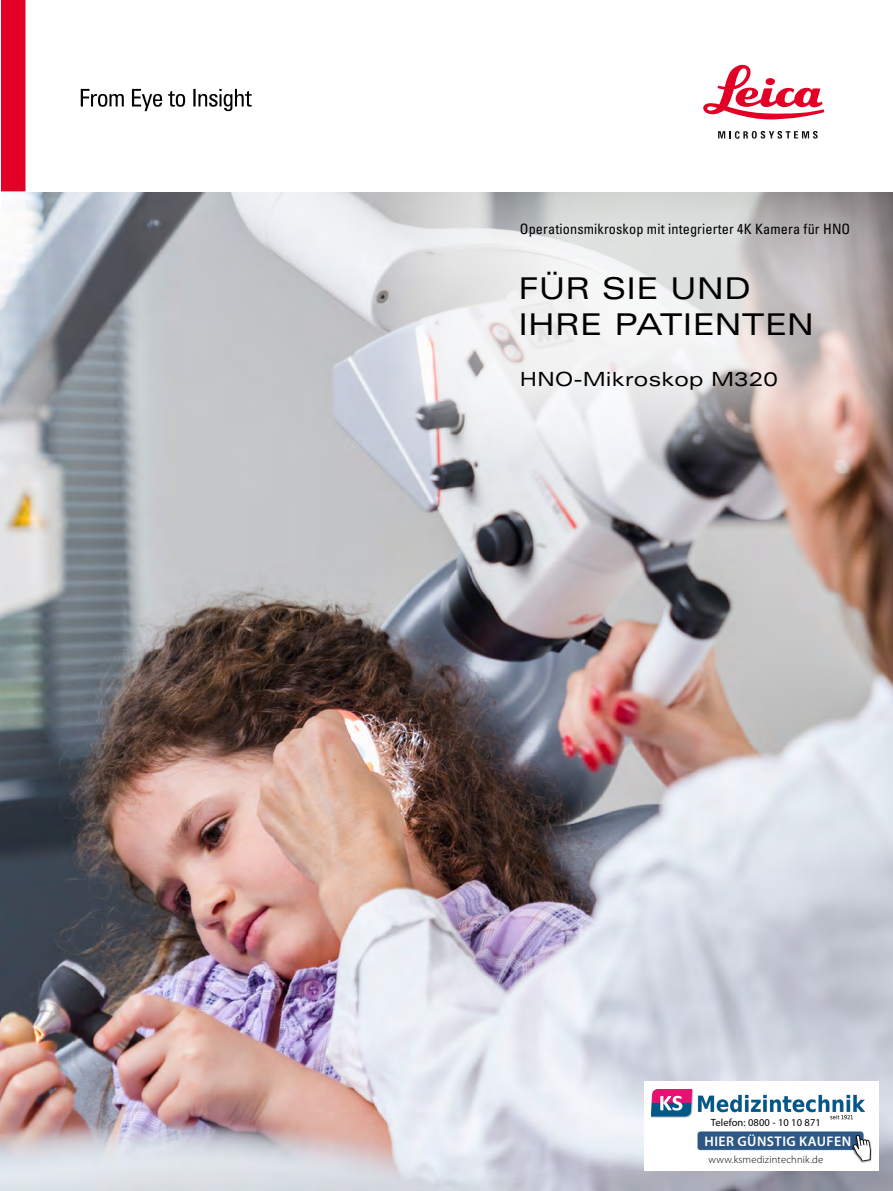
<style>
.page{position:relative;width:893px;height:1191px;background:#fff}
.page>*{position:absolute;margin:0;border:0;box-sizing:border-box;transform-origin:0 0}
.t1{font:expanded 30px/36px "Univers LT Std";letter-spacing:.015em;color:#000}
.t2{font:expanded 19.5px "Univers LT Std";letter-spacing:.01em;color:#000}
.t3{font:condensed 14.25px "Univers LT Std";letter-spacing:.01em;color:#000}
.t4{font:600 13.95px "Myriad Pro";letter-spacing:.03em;color:#fff}
.t5{font:300 10.5px "Myriad Pro";letter-spacing:.02em;color:#010202}
.t6{font:10.5px "Myriad Pro";letter-spacing:.01em;color:#010202}
</style>
<div class="page">
<div style="left:1px;top:0;width:25px;height:191px;background:#e20026"></div>
<svg style="left:703px;top:64px;width:121px;height:56px"></svg>
<svg style="left:81px;top:89px;width:171px;height:22px"></svg>
<img style="left:0;top:192px;width:893px;height:999px">
<svg style="left:384px;top:131px;width:509px;height:334px"></svg>
<hr style="left:0;top:0;width:1px;height:210px;background:#fff">
<div style="left:645px;top:1081px;width:234px;height:89px;background:#fff"></div>
<img style="left:860px;top:1161px;width:11px;height:2px">
<svg style="left:697px;top:1131px;width:174px;height:30px"></svg>
<div style="left:709px;top:1155px;width:114px;height:7px;background:#fff"></div>
<img style="left:651px;top:1089px;width:214px;height:31px">
<img style="left:711px;top:1118px;width:108px;height:2px">
<p class="t3" style="left:520px;top:220px;width:332px">Operationsmikroskop mit integrierter 4K Kamera für HNO</p>
<h1 class="t1" style="left:519px;top:270px;width:296px">FÜR SIE UND<br>IHRE PATIENTEN</h1>
<h2 class="t2" style="left:520px;top:368px;width:260px">HNO-Mikroskop M320</h2>
<p class="t6" style="left:711px;top:1115px;width:112px">Telefon: 0800 - 10 10 871</p>
<p class="t4" style="left:705px;top:1132px;width:148px">HIER GÜNSTIG KAUFEN</p>
<p class="t5" style="left:709px;top:1152px;width:116px">www.ksmedizintechnik.de</p>
</div>
